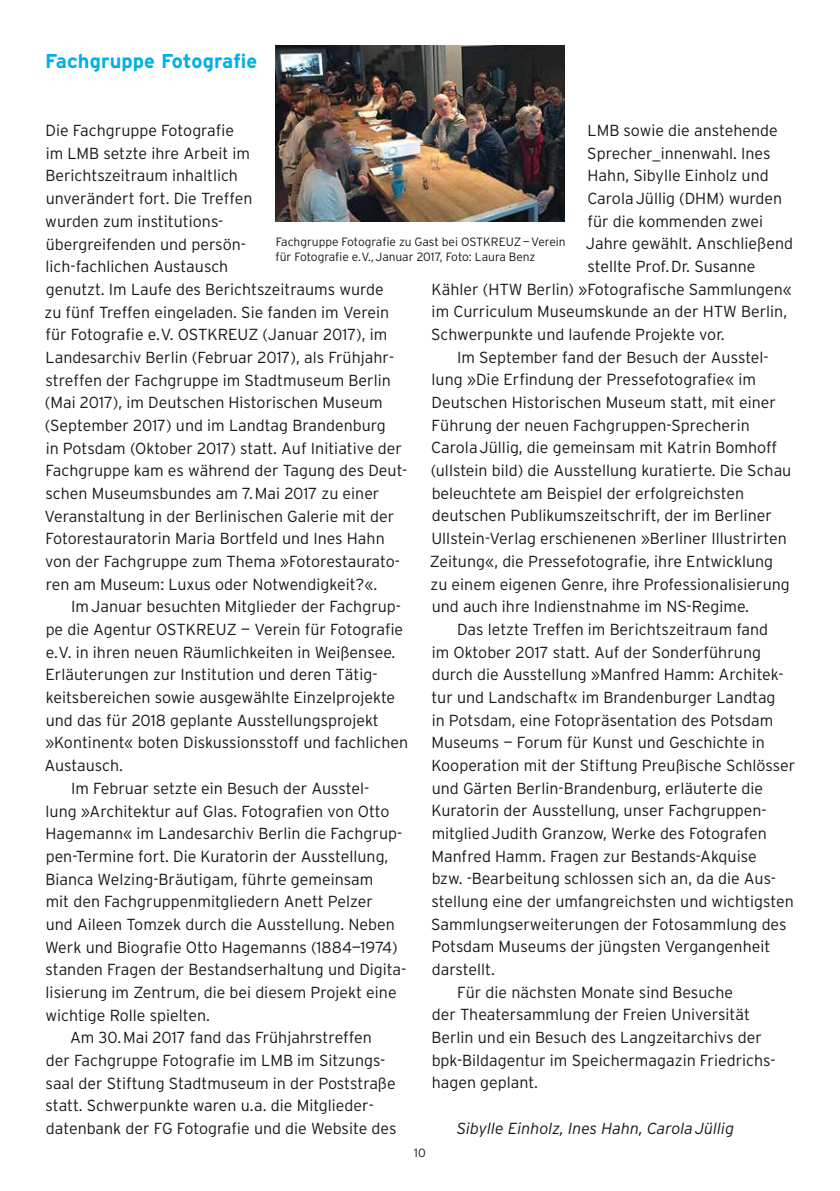
<style>
.page{position:relative;width:840px;height:1191px;background:#fff}
.page>*{position:absolute;margin:0;border:0;box-sizing:border-box;transform-origin:0 0}
.t1{font:700 20px "Interstate";letter-spacing:.005em;color:#00b0e6}
.t2{font:300 16px/22.6px "Interstate";color:#1a171c}
.t3{font:italic 300 16px "Interstate";color:#1a171c}
.t4{font:300 12px/15.2px "Interstate";letter-spacing:-.005em;color:#1a171c}
</style>
<div class="page">
<img style="left:275px;top:45px;width:289px;height:176px">
<p class="t1" style="left:45px;top:50px;width:213px">Fachgruppe Fotografie</p>
<p class="t2" style="left:587px;top:119px;width:191px">LMB sowie die anstehende</p>
<p class="t2" style="left:587px;top:141px;width:185px">Sprecher_innenwahl. Ines</p>
<p class="t2" style="left:587px;top:164px;width:182px">Hahn, Sibylle Einholz und</p>
<p class="t2" style="left:587px;top:187px;width:196px">CarolaJüllig (DHM) wurden</p>
<p class="t2" style="left:587px;top:209px;width:177px">für die kommenden zwei</p>
<p class="t2" style="left:585px;top:232px;width:209px">Jahre gewählt. Anschließend</p>
<p class="t2" style="left:587px;top:255px;width:169px">stellte Prof.Dr. Susanne</p>
<p class="t2" style="left:431px;top:277px;width:362px">Kähler (HTW Berlin) »Fotografische Sammlungen«</p>
<p class="t2" style="left:431px;top:300px;width:357px">im Curriculum Museumskunde an der HTW Berlin,</p>
<p class="t2" style="left:431px;top:323px;width:295px">Schwerpunkte und laufende Projekte vor.</p>
<p class="t2" style="left:457px;top:345px;width:313px">Im September fand der Besuch der Ausstel-</p>
<p class="t2" style="left:431px;top:368px;width:326px">lung »Die Erfindung der Pressefotografie« im</p>
<p class="t2" style="left:431px;top:391px;width:346px">Deutschen Historischen Museum statt, mit einer</p>
<p class="t2" style="left:431px;top:414px;width:319px">Führung der neuen Fachgruppen-Sprecherin</p>
<p class="t2" style="left:431px;top:436px;width:347px">CarolaJüllig, die gemeinsam mit Katrin Bomhoff</p>
<p class="t2" style="left:430px;top:459px;width:362px">(ullstein bild) die Ausstellung kuratierte. Die Schau</p>
<p class="t2" style="left:431px;top:482px;width:314px">beleuchtete am Beispiel der erfolgreichsten</p>
<p class="t2" style="left:431px;top:504px;width:341px">deutschen Publikumszeitschrift, der im Berliner</p>
<p class="t2" style="left:431px;top:527px;width:356px">Ullstein-Verlag erschienenen »Berliner Illustrirten</p>
<p class="t2" style="left:429px;top:550px;width:344px">Zeitung«, die Pressefotografie, ihre Entwicklung</p>
<p class="t2" style="left:430px;top:572px;width:360px">zu einem eigenen Genre, ihre Professionalisierung</p>
<p class="t2" style="left:431px;top:595px;width:319px">und auch ihre Indienstnahme im NS-Regime.</p>
<p class="t2" style="left:457px;top:618px;width:312px">Das letzte Treffen im Berichtszeitraum fand</p>
<p class="t2" style="left:431px;top:640px;width:330px">im Oktober 2017 statt. Auf der Sonderführung</p>
<p class="t2" style="left:431px;top:663px;width:353px">durch die Ausstellung »Manfred Hamm: Architek-</p>
<p class="t2" style="left:431px;top:686px;width:345px">tur und Landschaft« im Brandenburger Landtag</p>
<p class="t2" style="left:431px;top:708px;width:343px">in Potsdam, eine Fotopräsentation des Potsdam</p>
<p class="t2" style="left:431px;top:731px;width:335px">Museums — Forum für Kunst und Geschichte in</p>
<p class="t2" style="left:431px;top:754px;width:365px">Kooperation mit der Stiftung Preußische Schlösser</p>
<p class="t2" style="left:431px;top:776px;width:333px">und Gärten Berlin-Brandenburg, erläuterte die</p>
<p class="t2" style="left:431px;top:799px;width:336px">Kuratorin der Ausstellung, unser Fachgruppen-</p>
<p class="t2" style="left:431px;top:822px;width:336px">mitgliedJudith Granzow, Werke des Fotografen</p>
<p class="t2" style="left:431px;top:844px;width:326px">Manfred Hamm. Fragen zur Bestands-Akquise</p>
<p class="t2" style="left:431px;top:867px;width:345px">bzw. -Bearbeitung schlossen sich an, da die Aus-</p>
<p class="t2" style="left:431px;top:890px;width:363px">stellung eine der umfangreichsten und wichtigsten</p>
<p class="t2" style="left:431px;top:912px;width:357px">Sammlungserweiterungen der Fotosammlung des</p>
<p class="t2" style="left:431px;top:935px;width:340px">Potsdam Museums der jüngsten Vergangenheit</p>
<p class="t2" style="left:431px;top:958px;width:65px">darstellt.</p>
<p class="t2" style="left:457px;top:980px;width:277px">Für die nächsten Monate sind Besuche</p>
<p class="t2" style="left:431px;top:1003px;width:319px">der Theatersammlung der Freien Universität</p>
<p class="t2" style="left:431px;top:1026px;width:331px">Berlin und ein Besuch des Langzeitarchivs der</p>
<p class="t2" style="left:431px;top:1048px;width:345px">bpk--Bildagentur im Speichermagazin Friedrichs-</p>
<p class="t2" style="left:431px;top:1071px;width:108px">hagen geplant.</p>
<p class="t3" style="left:456px;top:1119px;width:279px">Sibylle Einholz, Ines Hahn, CarolaJüllig</p>
<p class="t2" style="left:44px;top:119px;width:364px">Die Fachgruppe Fotografie<br>im LMB setzte ihre Arbeit im<br>Berichtszeitraum inhaltlich<br>unverändert fort. Die Treffen<br>wurden zum institutions-<br>übergreifenden und persön-<br>lich-fachlichen Austausch<br>genutzt. Im Laufe des Berichtszeitraums wurde<br>zu fünf Treffen eingeladen. Sie fanden im Verein für Fotografie e.V. OSTKREUZ (Januar 2017), im Landesarchiv Berlin (Februar 2017), als Frühjahr&shy;streffen der Fachgruppe im Stadtmuseum Berlin (Mai 2017), im Deutschen Historischen Museum (September 2017) und im Landtag Brandenburg<br>in Potsdam (Oktober 2017) statt. Auf Initiative der Fachgruppe kam es während der Tagung des Deut&shy;schen Museumsbundes am 7.Mai 2017 zu einer Veranstaltung in der Berlinischen Galerie mit der Fotorestauratorin Maria Bortfeld und Ines Hahn von der Fachgruppe zum Thema »Fotorestaurato&shy;ren am Museum: Luxus oder Notwendigkeit?«.</p>
<p class="t2" style="left:71px;top:595px;width:331px">ImJanuar besuchten Mitglieder der Fachgrup-</p>
<p class="t2" style="left:46px;top:618px;width:359px">pe die Agentur OSTKREUZ — Verein für Fotografie</p>
<p class="t2" style="left:46px;top:640px;width:351px">e.V. in ihren neuen Räumlichkeiten in Weißensee.</p>
<p class="t2" style="left:46px;top:663px;width:333px">Erläuterungen zur Institution und deren Tätig-</p>
<p class="t2" style="left:46px;top:686px;width:351px">keitsbereichen sowie ausgewählte Einzelprojekte</p>
<p class="t2" style="left:46px;top:708px;width:334px">und das für 2018 geplante Ausstellungsprojekt</p>
<p class="t2" style="left:45px;top:731px;width:364px">»Kontinent« boten Diskussionsstoff und fachlichen</p>
<p class="t2" style="left:44px;top:754px;width:80px">Austausch.</p>
<p class="t2" style="left:71px;top:776px;width:299px">Im Februar setzte ein Besuch der Ausstel-</p>
<p class="t2" style="left:46px;top:799px;width:345px">lung »Architektur auf Glas. Fotografien von Otto</p>
<p class="t2" style="left:46px;top:822px;width:358px">Hagemann« im Landesarchiv Berlin die Fachgrup-</p>
<p class="t2" style="left:46px;top:844px;width:344px">pen-Termine fort. Die Kuratorin der Ausstellung,</p>
<p class="t2" style="left:46px;top:867px;width:329px">Bianca Welzing-Bräutigam, führte gemeinsam</p>
<p class="t2" style="left:46px;top:890px;width:328px">mit den Fachgruppenmitgliedern Anett Pelzer</p>
<p class="t2" style="left:46px;top:913px;width:350px">und Aileen Tomzek durch die Ausstellung. Neben</p>
<p class="t2" style="left:45px;top:935px;width:354px">Werk und Biografie Otto Hagemanns (1884—1974)</p>
<p class="t2" style="left:46px;top:958px;width:362px">standen Fragen der Bestandserhaltung und Digita-</p>
<p class="t2" style="left:46px;top:981px;width:352px">lisierung im Zentrum, die bei diesem Projekt eine</p>
<p class="t2" style="left:45px;top:1003px;width:166px">wichtige Rolle spielten.</p>
<p class="t2" style="left:70px;top:1026px;width:303px">Am 30.Mai 2017 fand das Frühjahrstreffen</p>
<p class="t2" style="left:46px;top:1049px;width:341px">der Fachgruppe Fotografie im LMB im Sitzungs-</p>
<p class="t2" style="left:46px;top:1071px;width:351px">saal der Stiftung Stadtmuseum in der Poststraße</p>
<p class="t2" style="left:46px;top:1094px;width:329px">statt. Schwerpunkte waren u.a. die Mitglieder-</p>
<p class="t2" style="left:46px;top:1117px;width:352px">datenbank der FG Fotografie und die Website des</p>
<p class="t4" style="left:275px;top:234px;width:291px">Fachgruppe Fotografie zu Gast bei OSTKREUZ—Verein für Fotografie e.V.,Januar 2017, Foto: Laura Benz</p>
<p class="t4" style="left:414px;top:1145px;width:13px">10</p>
</div>
